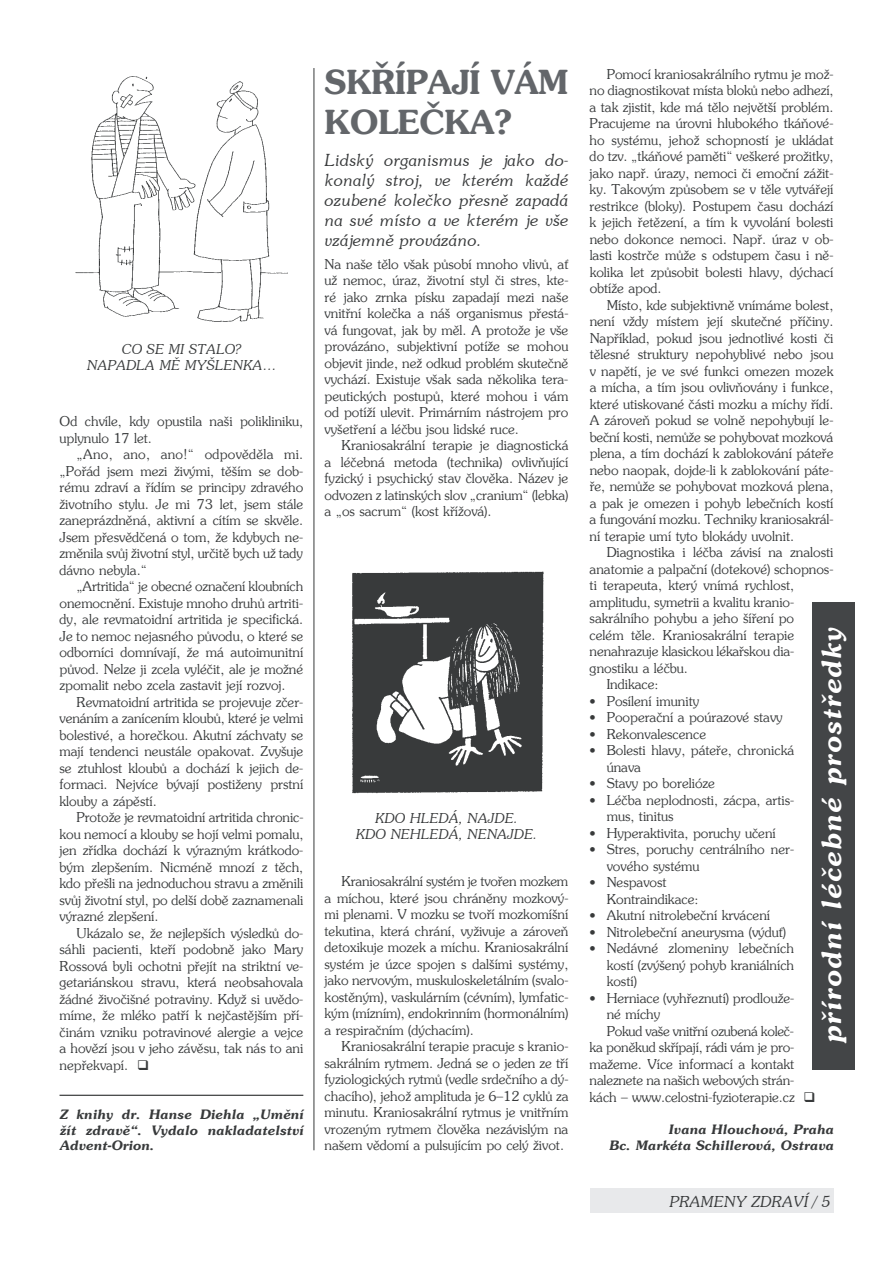
<style>
.page{position:relative;width:893px;height:1263px;background:#fff}
.page>*{position:absolute;margin:0;border:0;box-sizing:border-box;transform-origin:0 0}
.t1{font:700 33px "Southern";color:#63666a}
.t2{font:italic 700 26.25px "Southern";color:#fff}
.t3{font:italic 16.5px/20px "Southern";color:#383a3b;text-align:justify}
.t4{font:italic 15px "Southern";color:#383a3b}
.t5{font:13.5px/16.5px "Southern";color:#383a3b;text-align:justify}
.t6{font:italic 13.5px/16.2px "Southern";color:#383a3b;text-align:center}
.t7{font:13.5px "Southern";letter-spacing:-.02em;color:#383a3b}
.t8{font:italic 700 12.9px/15.6px "Southern";color:#383a3b;text-align:justify}
</style>
<div class="page">
<div style="left:590px;top:1188px;width:243px;height:25px;background:#e8e9eb"></div>
<hr style="left:60px;top:1095px;width:243px;height:1px;background:#383a3b">
<hr style="left:314px;top:68px;width:1px;height:1082px;background:#383a3b">
<div style="left:812px;top:602px;width:43px;height:468px;background:#434547"></div>
<img style="left:75px;top:76px;width:213px;height:246px">
<img style="left:352px;top:571px;width:192px;height:223px">
<p class="t6" style="left:87px;top:340px;width:191px">Co se mi stalo? napadla mě myšlenka…</p>
<p class="t5" style="left:60px;top:413px;width:245px">Od chvíle, kdy opustila naši polikliniku, uplynulo 17 let.</p>
<p class="t5" style="left:60px;top:446px;width:245px;text-indent:17px">„Ano, ano, ano!“ odpověděla mi. „Pořád jsem mezi živými, těším se dob&shy;rému zdraví a řídím se principy zdravého životního stylu. Je mi 73 let, jsem stále zaneprázdněná, aktivní a cítím se skvěle.<br>Jsem přesvědčená o tom, že kdybych ne&shy;změnila svůj životní styl, určitě bych už tady dávno nebyla.“</p>
<p class="t5" style="left:60px;top:578px;width:245px;text-indent:17px">„Artritida“ je obecné označení kloubních onemocnění. Existuje mnoho druhů artriti&shy;dy, ale revmatoidní artritida je specifická.<br>Je to nemoc nejasného původu, o které se odborníci domnívají, že má autoimunitní původ. Nelze ji zcela vyléčit, ale je možné zpomalit nebo zcela zastavit její rozvoj.</p>
<p class="t5" style="left:60px;top:693px;width:245px;text-indent:17px">Revmatoidní artritida se projevuje zčer&shy;venáním a zanícením kloubů, které je velmi bolestivé, a horečkou. Akutní záchvaty se mají tendenci neustále opakovat. Zvyšuje se ztuhlost kloubů a dochází k jejich de&shy;formaci. Nejvíce bývají postiženy prstní klouby a zápěstí.</p>
<p class="t5" style="left:60px;top:809px;width:245px;text-indent:17px">Protože je revmatoidní artritida chronic&shy;kou nemocí a klouby se hojí velmi pomalu, jen zřídka dochází k výrazným krátkodo&shy;bým zlepšením. Nicméně mnozí z těch, kdo přešli na jednoduchou stravu a změnili svůj životní styl, po delší době zaznamenali výrazné zlepšení.</p>
<p class="t5" style="left:60px;top:924px;width:245px;text-indent:17px">Ukázalo se, že nejlepších výsledků do&shy;sáhli pacienti, kteří podobně jako Mary Rossová byli ochotni přejít na striktní ve&shy;getariánskou stravu, která neobsahovala žádné živočišné potraviny. Když si uvědo&shy;míme, že mléko patří k nejčastějším pří&shy;činám vzniku potravinové alergie a vejce a hovězí jsou v jeho závěsu, tak nás to ani nepřekvapí. ❑</p>
<p class="t8" style="left:60px;top:1106px;width:245px">Z knihy dr. Hanse Diehla „Umění žít zdravě“. Vydalo nakladatelství Advent-Orion.</p>
<h1 class="t1" style="left:325px;top:61px;width:42px">SKŘÍPAJÍ</h1>
<h1 class="t1" style="left:491px;top:61px;width:27px">VÁM</h1>
<h1 class="t1" style="left:325px;top:101px;width:26px">KOLEČKA</h1>
<h1 class="t1" style="left:494px;top:101px;width:19px">?</h1>
<p class="t3" style="left:325px;top:150px;width:245px">Lidský organismus je jako do&shy;konalý stroj, ve kterém každé ozubené kolečko přesně zapadá na své místo a ve kterém je vše vzájemně provázáno.</p>
<p class="t5" style="left:325px;top:255px;width:245px">Na naše tělo však působí mnoho vlivů, ať už nemoc, úraz, životní styl či stres, kte&shy;ré jako zrnka písku zapadají mezi naše vnitřní kolečka a náš organismus přestá&shy;vá fungovat, jak by měl. A protože je vše provázáno, subjektivní potíže se mohou objevit jinde, než odkud problém skutečně vychází. Existuje však sada několika tera&shy;peutických postupů, které mohou i vám od potíží ulevit. Primárním nástrojem pro vyšetření a léčbu jsou lidské ruce.</p>
<p class="t5" style="left:325px;top:437px;width:245px;text-indent:17px">Kraniosakrální terapie je diagnostická a léčebná metoda (technika) ovlivňující fyzický i psychický stav člověka. Název je odvozen z latinských slov „cranium“ (lebka) a „os sacrum“ (kost křížová).</p>
<p class="t6" style="left:356px;top:810px;width:183px">Kdo hledá, najde.<br>kdo nehledá, nenajde.</p>
<p class="t5" style="left:325px;top:873px;width:245px;text-indent:17px">Kraniosakrální systém je tvořen mozkem a míchou, které jsou chráněny mozkový&shy;mi plenami. V mozku se tvoří mozkomíšní tekutina, která chrání, vyživuje a zároveň detoxikuje mozek a míchu. Kraniosakrální systém je úzce spojen s dalšími systémy, jako nervovým, muskuloskeletálním (svalo&shy;kostěným), vaskulárním (cévním), lymfatic&shy;kým (mízním), endokrinním (hormonálním) a respiračním (dýchacím).</p>
<p class="t5" style="left:325px;top:1038px;width:245px;text-indent:17px">Kraniosakrální terapie pracuje s kranio&shy;sakrálním rytmem. Jedná se o jeden ze tří fyziologických rytmů (vedle srdečního a dý&shy;chacího), jehož amplituda je 6–12 cyklů za minutu. Kraniosakrální rytmus je vnitřním vrozeným rytmem člověka nezávislým na našem vědomí a pulsujícím po celý život.</p>
<p class="t5" style="left:590px;top:65px;width:245px;text-indent:17px">Pomocí kraniosakrálního rytmu je mož&shy;no diagnostikovat místa bloků nebo adhezí, a tak zjistit, kde má tělo největší problém.<br>Pracujeme na úrovni hlubokého tkáňové&shy;ho systému, jehož schopností je ukládat do tzv. „tkáňové paměti“ veškeré prožitky, jako např. úrazy, nemoci či emoční zážit&shy;ky. Takovým způsobem se v těle vytvářejí restrikce (bloky). Postupem času dochází k jejich řetězení, a tím k vyvolání bolesti nebo dokonce nemoci. Např. úraz v ob&shy;lasti kostrče může s odstupem času i ně&shy;kolika let způsobit bolesti hlavy, dýchací obtíže apod.</p>
<p class="t5" style="left:590px;top:296px;width:245px;text-indent:17px">Místo, kde subjektivně vnímáme bolest, není vždy místem její skutečné příčiny.<br>Například, pokud jsou jednotlivé kosti či tělesné struktury nepohyblivé nebo jsou v napětí, je ve své funkci omezen mozek a mícha, a tím jsou ovlivňovány i funkce, které utiskované části mozku a míchy řídí.<br>A zároveň pokud se volně nepohybují le&shy;beční kosti, nemůže se pohybovat mozková plena, a tím dochází k zablokování páteře nebo naopak, dojde-li k zablokování páte&shy;ře, nemůže se pohybovat mozková plena, a pak je omezen i pohyb lebečních kostí a fungování mozku. Techniky kraniosakrál&shy;ní terapie umí tyto blokády uvolnit.</p>
<p class="t5" style="left:607px;top:544px;width:228px">Diagnostika i léčba závisí na znalosti</p>
<p class="t5" style="left:590px;top:560px;width:245px">anatomie a palpační (dotekové) schopnos-</p>
<p class="t5" style="left:590px;top:577px;width:206px">ti terapeuta, který vnímá rychlost,</p>
<p class="t5" style="left:590px;top:593px;width:205px">amplitudu, symetrii a kvalitu kranio-</p>
<p class="t5" style="left:590px;top:610px;width:206px">sakrálního pohybu a jeho šíření po</p>
<p class="t5" style="left:590px;top:626px;width:206px">celém těle. Kraniosakrální terapie</p>
<p class="t5" style="left:590px;top:643px;width:205px">nenahrazuje klasickou lékařskou dia-</p>
<p class="t5" style="left:590px;top:659px;width:100px">gnostiku a léčbu.</p>
<p class="t5" style="left:607px;top:676px;width:53px">Indikace:</p>
<p class="t5" style="left:590px;top:692px;width:111px">• Posílení imunity</p>
<p class="t5" style="left:590px;top:709px;width:195px">• Pooperační a poúrazové stavy</p>
<p class="t5" style="left:590px;top:725px;width:118px">• Rekonvalescence</p>
<p class="t5" style="left:607px;top:742px;width:189px;text-indent:-17px">• Bolesti hlavy, páteře, chronická únava</p>
<p class="t5" style="left:590px;top:775px;width:127px">• Stavy po borelióze</p>
<p class="t5" style="left:607px;top:791px;width:189px;text-indent:-17px">• Léčba neplodnosti, zácpa, artis&shy;mus, tinitus</p>
<p class="t5" style="left:590px;top:824px;width:188px">• Hyperaktivita, poruchy učení</p>
<p class="t5" style="left:607px;top:841px;width:189px;text-indent:-17px">• Stres, poruchy centrálního ner&shy;vového systému</p>
<p class="t5" style="left:607px;top:874px;width:93px;text-indent:-17px">• Nespavost<br>Kontraindikace:</p>
<p class="t5" style="left:590px;top:907px;width:182px">• Akutní nitrolebeční krvácení</p>
<p class="t5" style="left:590px;top:923px;width:198px">• Nitrolebeční aneurysma (výduť)</p>
<p class="t5" style="left:607px;top:940px;width:189px;text-indent:-17px">• Nedávné zlomeniny lebečních kostí (zvýšený pohyb kraniálních kostí)</p>
<p class="t5" style="left:590px;top:989px;width:206px">• Herniace (vyhřeznutí) prodlouže-</p>
<p class="t5" style="left:607px;top:1006px;width:55px">né míchy</p>
<p class="t7" style="left:607px;top:1022px;width:189px">Pokud vaše vnitřní ozubená koleč-</p>
<p class="t5" style="left:590px;top:1039px;width:206px">ka poněkud skřípají, rádi vám je pro-</p>
<p class="t5" style="left:590px;top:1055px;width:206px">mažeme. Více informací a kontakt</p>
<p class="t5" style="left:590px;top:1072px;width:206px">naleznete na našich webových strán-</p>
<p class="t5" style="left:590px;top:1088px;width:227px">kách – www.celostni-fyzioterapie.cz ❑</p>
<p class="t8" style="left:609px;top:1121px;width:226px;text-align:right">Ivana Hlouchová, Praha<br>Bc. Markéta Schillerová, Ostrava</p>
<h2 class="t2" style="left:815px;top:1044px;width:418px;rotate:-90deg">přírodní léčebné prostředky</h2>
<p class="t4" style="left:669px;top:1192px;width:162px">prameny zdraví / 5</p>
</div>
